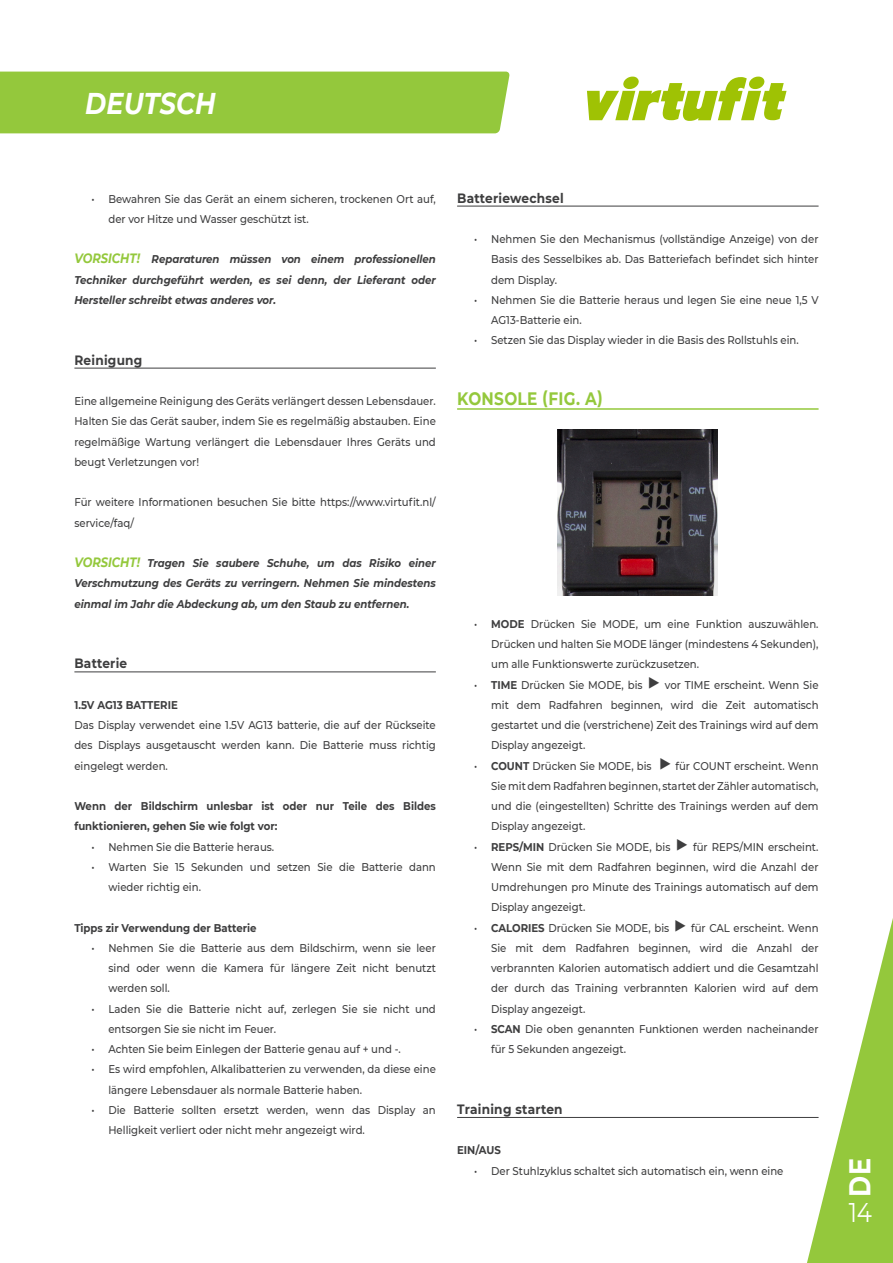
<style>
.page{position:relative;width:893px;height:1263px;background:#fff}
.page>*{position:absolute;margin:0;border:0;box-sizing:border-box;transform-origin:0 0}
.t1{font:italic 700 30px "Montserrat";letter-spacing:.01em;color:#fff;scale:.85 1}
.t2{font:700 30px "Montserrat";color:#fff;scale:.85 1}
.t3{font:700 27px "Montserrat";color:#3e3e3f;scale:.88 1}
.t4{font:27px "Montserrat";color:#fff;scale:.85 1}
.VF__Opsomming_platte{font:700 18px "Montserrat";letter-spacing:.02em;color:#94c83c;scale:.85 1}
.VF__Opsomming_platte-2{font:700 13.5px "Montserrat";letter-spacing:.02em;color:#3e3e3f;scale:.9 1}
.VF__Opsomming_platte-3{font:500 11.25px/20.2px "Montserrat";color:#3e3e3f;text-align:justify;scale:.9 1}
.VF__Opsomming_platte-4{font:italic 700 11.25px/20.2px "Montserrat";color:#3e3e3f;text-align:justify;scale:.9 1}
.t5{font:700 11.25px/20.2px "Montserrat";color:#3e3e3f;scale:.9 1}
.s1{font-size:13.5px;color:#94c83c}
.s2{font-weight:700}
</style>
<div class="page">
<div style="left:0;top:72px;width:510px;height:61px;background:#94c83c"></div>
<svg style="left:587px;top:77px;width:199px;height:44px"></svg>
<svg style="left:807px;top:918px;width:86px;height:345px"></svg>
<hr style="left:457px;top:206px;width:362px;height:1px;background:#3e3e3f">
<hr style="left:457px;top:408px;width:362px;height:2px;background:#94c83c">
<hr style="left:457px;top:1117px;width:362px;height:1px;background:#3e3e3f">
<img style="left:558px;top:430px;width:160px;height:166px">
<hr style="left:74px;top:368px;width:362px;height:1px;background:#3e3e3f">
<hr style="left:74px;top:671px;width:362px;height:1px;background:#3e3e3f">
<h1 class="t1" style="left:85px;top:82px;width:155px">DEUTSCH</h1>
<p class="VF__Opsomming_platte-3" style="left:108px;top:188px;width:365px;text-indent:-17px">• Bewahren Sie das Gerät an einem sicheren, trockenen Ort auf, der vor Hitze und Wasser geschützt ist.</p>
<p class="VF__Opsomming_platte-4" style="left:74px;top:249px;width:403px"><span class="s1">VORSICHT!</span> Reparaturen müssen von einem professionellen Techniker durchgeführt werden, es sei denn, der Lieferant oder Hersteller schreibt etwas anderes vor.</p>
<p class="VF__Opsomming_platte-2" style="left:74px;top:350px;width:77px">Reinigung</p>
<p class="VF__Opsomming_platte-3" style="left:74px;top:390px;width:403px">Eine allgemeine Reinigung des Geräts verlängert dessen Lebensdauer.<br>Halten Sie das Gerät sauber, indem Sie es regelmäßig abstauben. Eine regelmäßige Wartung verlängert die Lebensdauer Ihres Geräts und beugt Verletzungen vor!</p>
<p class="VF__Opsomming_platte-3" style="left:74px;top:492px;width:403px">Für weitere Informationen besuchen Sie bitte https://www.virtufit.nl/ service/faq/</p>
<p class="VF__Opsomming_platte-4" style="left:74px;top:552px;width:403px"><span class="s1">VORSICHT!</span> Tragen Sie saubere Schuhe, um das Risiko einer Verschmutzung des Geräts zu verringern. Nehmen Sie mindestens einmal im Jahr die Abdeckung ab, um den Staub zu entfernen.</p>
<p class="VF__Opsomming_platte-2" style="left:74px;top:654px;width:60px">Batterie</p>
<p class="t5" style="left:74px;top:694px;width:116px">1.5V AG13 BATTERIE</p>
<p class="VF__Opsomming_platte-3" style="left:74px;top:714px;width:403px">Das Display verwendet eine 1.5V AG13 batterie, die auf der Rückseite des Displays ausgetauscht werden kann. Die Batterie muss richtig eingelegt werden.</p>
<p class="t5" style="left:74px;top:795px;width:403px">Wenn der Bildschirm unlesbar ist oder nur Teile des Bildes funktionieren, gehen Sie wie folgt vor:</p>
<p class="VF__Opsomming_platte-3" style="left:91px;top:836px;width:205px">• Nehmen Sie die Batterie heraus.</p>
<p class="VF__Opsomming_platte-3" style="left:108px;top:856px;width:365px;text-indent:-17px">• Warten Sie 15 Sekunden und setzen Sie die Batterie dann wieder richtig ein.</p>
<p class="t5" style="left:74px;top:917px;width:204px">Tipps zir Verwendung der Batterie</p>
<p class="VF__Opsomming_platte-3" style="left:108px;top:937px;width:365px;text-indent:-17px">• Nehmen Sie die Batterie aus dem Bildschirm, wenn sie leer sind oder wenn die Kamera für längere Zeit nicht benutzt werden soll.</p>
<p class="VF__Opsomming_platte-3" style="left:108px;top:998px;width:365px;text-indent:-17px">• Laden Sie die Batterie nicht auf, zerlegen Sie sie nicht und entsorgen Sie sie nicht im Feuer.</p>
<p class="VF__Opsomming_platte-3" style="left:91px;top:1038px;width:345px">• Achten Sie beim Einlegen der Batterie genau auf + und -.</p>
<p class="VF__Opsomming_platte-3" style="left:108px;top:1059px;width:365px;text-indent:-17px">• Es wird empfohlen, Alkalibatterien zu verwenden, da diese eine längere Lebensdauer als normale Batterie haben.</p>
<p class="VF__Opsomming_platte-3" style="left:108px;top:1099px;width:365px;text-indent:-17px">• Die Batterie sollten ersetzt werden, wenn das Display an<br>Helligkeit verliert oder nicht mehr angezeigt wird.</p>
<p class="VF__Opsomming_platte-2" style="left:457px;top:188px;width:120px">Batteriewechsel</p>
<p class="VF__Opsomming_platte-3" style="left:491px;top:228px;width:365px;text-indent:-17px">• Nehmen Sie den Mechanismus (vollständige Anzeige) von der Basis des Sesselbikes ab. Das Batteriefach befindet sich hinter dem Display.</p>
<p class="VF__Opsomming_platte-3" style="left:491px;top:289px;width:365px;text-indent:-17px">• Nehmen Sie die Batterie heraus und legen Sie eine neue 1,5 V<br>AG13-Batterie ein.</p>
<p class="VF__Opsomming_platte-3" style="left:474px;top:330px;width:362px">• Setzen Sie das Display wieder in die Basis des Rollstuhls ein.</p>
<p class="VF__Opsomming_platte" style="left:457px;top:386px;width:173px">KONSOLE (FIG. A)</p>
<p class="VF__Opsomming_platte-3" style="left:491px;top:613px;width:365px;text-indent:-17px">• <span class="s2">MODE</span> Drücken Sie MODE, um eine Funktion auszuwählen.<br>Drücken und halten Sie MODE länger (mindestens 4 Sekunden), um alle Funktionswerte zurückzusetzen.</p>
<p class="VF__Opsomming_platte-3" style="left:474px;top:674px;width:189px">• <span class="s2">TIME</span> Drücken Sie MODE, bis</p>
<p class="t3" style="left:646px;top:661px;width:18px">▶</p>
<p class="VF__Opsomming_platte-3" style="left:491px;top:674px;width:365px;text-indent:174px">vor TIME erscheint. Wenn Sie mit dem Radfahren beginnen, wird die Zeit automatisch gestartet und die (verstrichene) Zeit des Trainings wird auf dem Display angezeigt.</p>
<p class="VF__Opsomming_platte-3" style="left:474px;top:755px;width:199px">• <span class="s2">COUNT</span> Drücken Sie MODE, bis</p>
<p class="t3" style="left:658px;top:742px;width:18px">▶</p>
<p class="VF__Opsomming_platte-3" style="left:491px;top:755px;width:365px;text-indent:184px">für COUNT erscheint. Wenn Sie mit dem Radfahren beginnen, startet der Zähler automatisch, und die (eingestellten) Schritte des Trainings werden auf dem Display angezeigt.</p>
<p class="VF__Opsomming_platte-3" style="left:474px;top:836px;width:220px">• <span class="s2">REPS/MIN</span> Drücken Sie MODE, bis</p>
<p class="t3" style="left:674px;top:823px;width:18px">▶</p>
<p class="VF__Opsomming_platte-3" style="left:491px;top:836px;width:365px;text-indent:202px">für REPS/MIN erscheint.<br>Wenn Sie mit dem Radfahren beginnen, wird die Anzahl der Umdrehungen pro Minute des Trainings automatisch auf dem Display angezeigt.</p>
<p class="VF__Opsomming_platte-3" style="left:474px;top:917px;width:218px">• <span class="s2">CALORIES</span> Drücken Sie MODE, bis</p>
<p class="t3" style="left:673px;top:904px;width:18px">▶</p>
<p class="VF__Opsomming_platte-3" style="left:491px;top:917px;width:365px;text-indent:200px">für CAL erscheint. Wenn Sie mit dem Radfahren beginnen, wird die Anzahl der verbrannten Kalorien automatisch addiert und die Gesamtzahl der durch das Training verbrannten Kalorien wird auf dem Display angezeigt.</p>
<p class="VF__Opsomming_platte-3" style="left:491px;top:1018px;width:365px;text-indent:-17px">• <span class="s2">SCAN</span> Die oben genannten Funktionen werden nacheinander für 5 Sekunden angezeigt.</p>
<p class="VF__Opsomming_platte-2" style="left:457px;top:1099px;width:119px">Training starten</p>
<p class="t5" style="left:457px;top:1140px;width:50px">EIN/AUS</p>
<p class="VF__Opsomming_platte-3" style="left:474px;top:1160px;width:345px">• Der Stuhlzyklus schaltet sich automatisch ein, wenn eine</p>
<h1 class="t2" style="left:838px;top:1197px;width:48px;rotate:-90deg">DE</h1>
<h2 class="t4" style="left:849px;top:1194px;width:29px">14</h2>
</div>
